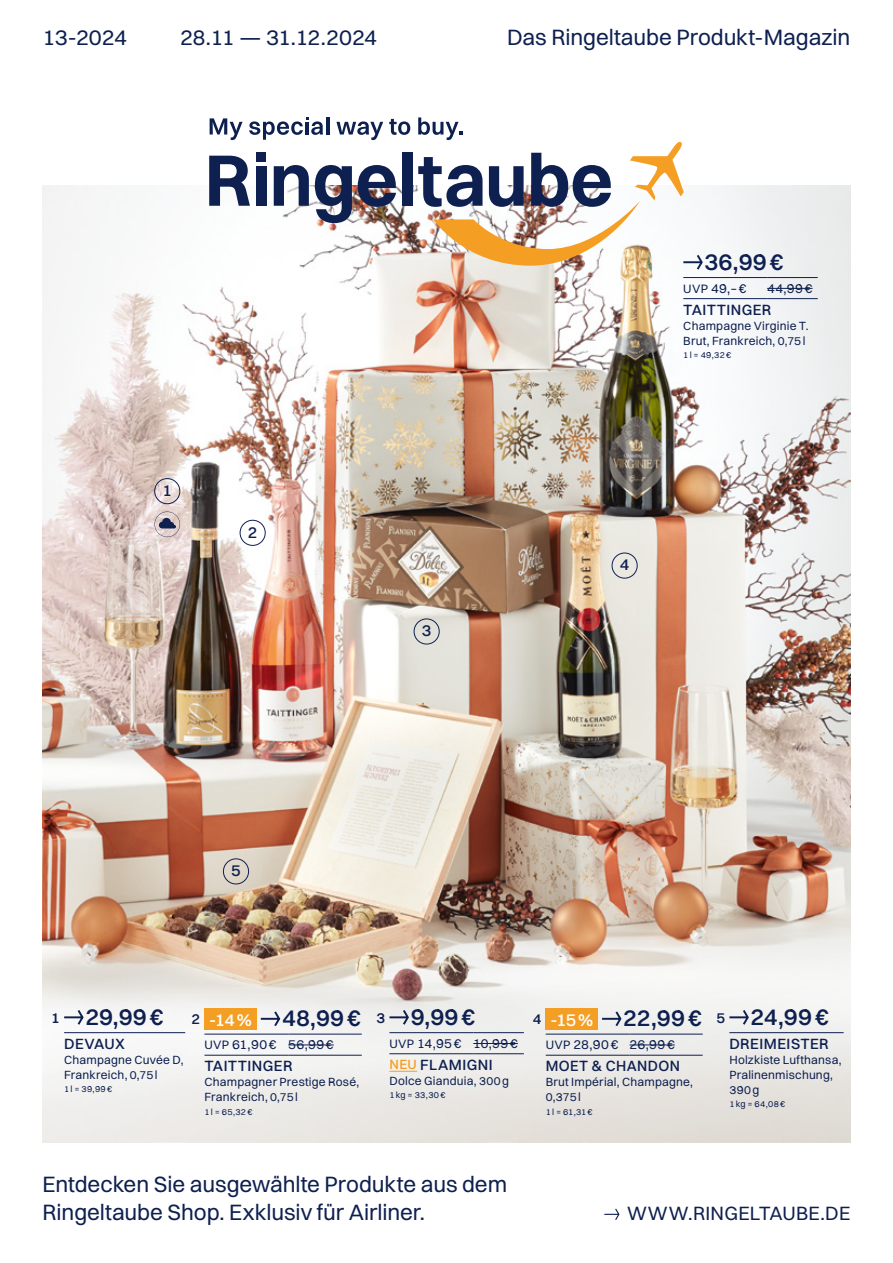
<style>
.page{position:relative;width:893px;height:1263px;background:#fff}
.page>*{position:absolute;margin:0;border:0;box-sizing:border-box;transform-origin:0 0}
.t1{font:24px "Switzer Variable";letter-spacing:.015em;color:#0e2050}
.t2{font:22.5px/28.5px "Switzer";letter-spacing:-.005em;color:#0e2050}
.t3{font:22.5px "Switzer";letter-spacing:-.03em;color:#0e2050}
.t4{font:19.5px "Switzer";letter-spacing:.015em;color:#0e2050}
.t5{font:18px "Switzer Variable";color:#fff}
.t6{font:500 16.5px "Switzer";color:#0e2050}
.t7{font:15px "Switzer Variable";letter-spacing:.03em;color:#0e2050}
.t8{font:13.5px "Switzer Variable";letter-spacing:.03em;color:#0e2050}
.t9{font:12px/15px "Switzer Variable";letter-spacing:.015em;color:#0e2050}
.t10{font:9px "Switzer Variable";letter-spacing:.045em;color:#0e2050}
.s1{font-size:12.3px}
.s2{font-size:15px}
.s3{font-size:15px;color:#0e2050}
.s4{font-size:13.5px;color:#f59e24}
</style>
<div class="page">
<img style="left:43px;top:185px;width:807px;height:957px">
<svg style="left:604px;top:1208px;width:16px;height:12px"></svg>
<div style="left:256px;top:153px;width:10px;height:9px;background:#0e2050"></div>
<svg style="left:209px;top:156px;width:41px;height:50px"></svg>
<div style="left:256px;top:166px;width:10px;height:40px;background:#0e2050"></div>
<svg style="left:274px;top:165px;width:35px;height:41px"></svg>
<svg style="left:315px;top:165px;width:37px;height:58px"></svg>
<svg style="left:358px;top:165px;width:38px;height:42px"></svg>
<div style="left:402px;top:153px;width:10px;height:53px;background:#0e2050"></div>
<svg style="left:210px;top:118px;width:33px;height:22px"></svg>
<svg style="left:249px;top:117px;width:74px;height:23px"></svg>
<hr style="left:326px;top:117px;width:3px;height:18px;background:#0e2050">
<svg style="left:336px;top:121px;width:47px;height:19px"></svg>
<svg style="left:389px;top:119px;width:21px;height:16px"></svg>
<hr style="left:64px;top:1032px;width:121px;height:1px;background:#0e2050">
<svg style="left:62px;top:1008px;width:23px;height:19px"></svg>
<hr style="left:204px;top:1034px;width:84px;height:1px;background:#0e2050">
<hr style="left:288px;top:1034px;width:74px;height:1px;background:#0e2050">
<hr style="left:204px;top:1055px;width:84px;height:1px;background:#0e2050">
<hr style="left:288px;top:1055px;width:74px;height:1px;background:#0e2050">
<div style="left:204px;top:1009px;width:52px;height:21px;background:#f59e24"></div>
<svg style="left:259px;top:1009px;width:22px;height:19px"></svg>
<hr style="left:288px;top:1045px;width:46px;height:1px;background:#0e2050">
<hr style="left:389px;top:1032px;width:84px;height:1px;background:#0e2050">
<hr style="left:389px;top:1053px;width:84px;height:1px;background:#0e2050">
<hr style="left:473px;top:1032px;width:51px;height:1px;background:#0e2050">
<hr style="left:473px;top:1053px;width:51px;height:1px;background:#0e2050">
<svg style="left:388px;top:1008px;width:22px;height:19px"></svg>
<hr style="left:473px;top:1043px;width:45px;height:1px;background:#0e2050">
<svg style="left:389px;top:1071px;width:28px;height:1px"></svg>
<hr style="left:546px;top:1034px;width:84px;height:1px;background:#0e2050">
<hr style="left:630px;top:1034px;width:73px;height:1px;background:#0e2050">
<hr style="left:546px;top:1055px;width:84px;height:1px;background:#0e2050">
<hr style="left:630px;top:1055px;width:73px;height:1px;background:#0e2050">
<div style="left:546px;top:1009px;width:52px;height:21px;background:#f59e24"></div>
<svg style="left:600px;top:1009px;width:23px;height:19px"></svg>
<hr style="left:630px;top:1045px;width:45px;height:1px;background:#0e2050">
<hr style="left:729px;top:1032px;width:115px;height:1px;background:#0e2050">
<svg style="left:727px;top:1008px;width:23px;height:19px"></svg>
<hr style="left:683px;top:277px;width:84px;height:1px;background:#0e2050">
<hr style="left:767px;top:277px;width:51px;height:1px;background:#0e2050">
<hr style="left:683px;top:298px;width:84px;height:1px;background:#0e2050">
<hr style="left:767px;top:298px;width:51px;height:1px;background:#0e2050">
<svg style="left:418px;top:117px;width:286px;height:155px"></svg>
<hr style="left:767px;top:288px;width:45px;height:1px;background:#0e2050">
<div style="left:154px;top:478px;width:26px;height:26px;border:1px solid #0e2050;border-radius:50%"></div>
<div style="left:414px;top:619px;width:25px;height:25px;border:1px solid #0e2050;border-radius:50%"></div>
<div style="left:612px;top:553px;width:25px;height:25px;border:1px solid #0e2050;border-radius:50%"></div>
<div style="left:223px;top:859px;width:26px;height:25px;border:1px solid #0e2050;border-radius:50%"></div>
<div style="left:240px;top:520px;width:25px;height:26px;border:1px solid #0e2050;border-radius:50%"></div>
<svg style="left:154px;top:512px;width:26px;height:25px"></svg>
<h2 class="t2" style="left:43px;top:23px;width:86px">13-2024</h2>
<h2 class="t3" style="left:180px;top:24px;width:199px">28.11 — 31.12.2024</h2>
<h2 class="t2" style="left:507px;top:23px;width:345px">Das Ringeltaube Produkt-Magazin</h2>
<h3 class="t6" style="left:162px;top:480px;width:11px">1</h3>
<h3 class="t6" style="left:248px;top:522px;width:11px">2</h3>
<h3 class="t6" style="left:422px;top:621px;width:11px">3</h3>
<h1 class="t1" style="left:705px;top:247px;width:81px">36,99€</h1>
<p class="t8" style="left:683px;top:280px;width:65px"><span class="s1">UVP</span> 49,–€</p>
<p class="t8" style="left:767px;top:280px;width:47px">44,99€</p>
<p class="t7" style="left:683px;top:300px;width:90px">TAITTINGER</p>
<p class="t9" style="left:683px;top:318px;width:127px">Champagne Virginie T.<br>Brut, Frankreich, 0,75l</p>
<p class="t10" style="left:683px;top:349px;width:49px">1l = 49,32€</p>
<h3 class="t6" style="left:620px;top:555px;width:11px">4</h3>
<h3 class="t6" style="left:231px;top:860px;width:11px">5</h3>
<h1 class="t1" style="left:51px;top:1002px;width:114px"><span class="s2">1</span> 29,99€</h1>
<p class="t7" style="left:64px;top:1034px;width:62px">DEVAUX</p>
<p class="t9" style="left:64px;top:1052px;width:121px">Champagne Cuvée D,<br>Frankreich, 0,75l</p>
<p class="t10" style="left:64px;top:1083px;width:50px">1l = 39,99€</p>
<h3 class="t5" style="left:192px;top:1008px;width:61px"><span class="s3">2</span> -14%</h3>
<h1 class="t1" style="left:282px;top:1003px;width:81px">48,99€</h1>
<p class="t8" style="left:204px;top:1036px;width:131px"><span class="s1">UVP</span> 61,90€ 56,99€</p>
<p class="t7" style="left:204px;top:1057px;width:90px">TAITTINGER</p>
<p class="t9" style="left:204px;top:1074px;width:156px">Champagner Prestige Rosé,<br>Frankreich, 0,75l</p>
<p class="t10" style="left:204px;top:1106px;width:50px">1l = 65,32€</p>
<h1 class="t1" style="left:377px;top:1002px;width:100px"><span class="s2">3</span> 9,99€</h1>
<p class="t8" style="left:389px;top:1035px;width:130px"><span class="s1">UVP</span> 14,95€ 10,99€</p>
<p class="t7" style="left:389px;top:1055px;width:105px"><span class="s4">NEU</span> FLAMIGNI</p>
<p class="t9" style="left:389px;top:1073px;width:121px">Dolce Gianduia, 300g</p>
<p class="t10" style="left:389px;top:1090px;width:58px">1kg = 33,30€</p>
<h3 class="t5" style="left:533px;top:1008px;width:62px"><span class="s3">4</span> -15%</h3>
<h1 class="t1" style="left:623px;top:1003px;width:80px">22,99€</h1>
<p class="t8" style="left:546px;top:1036px;width:131px"><span class="s1">UVP</span> 28,90€ 26,99€</p>
<p class="t7" style="left:546px;top:1057px;width:136px">MOET &amp; CHANDON</p>
<p class="t9" style="left:546px;top:1074px;width:149px">Brut Impérial, Champagne,<br>0,375l</p>
<p class="t10" style="left:546px;top:1106px;width:49px">1l = 61,31€</p>
<h1 class="t1" style="left:716px;top:1002px;width:114px"><span class="s2">5</span> 24,99€</h1>
<p class="t7" style="left:729px;top:1034px;width:101px">DREIMEISTER</p>
<p class="t9" style="left:729px;top:1052px;width:114px">Holzkiste Lufthansa,<br>Pralinenmischung,<br>390g</p>
<p class="t10" style="left:729px;top:1098px;width:57px">1kg = 64,08€</p>
<h2 class="t2" style="left:43px;top:1169px;width:466px">Entdecken Sie ausgewählte Produkte aus dem<br>Ringeltaube Shop. Exklusiv für Airliner.</h2>
<h3 class="t4" style="left:627px;top:1202px;width:225px">WWW.RINGELTAUBE.DE</h3>
</div>
